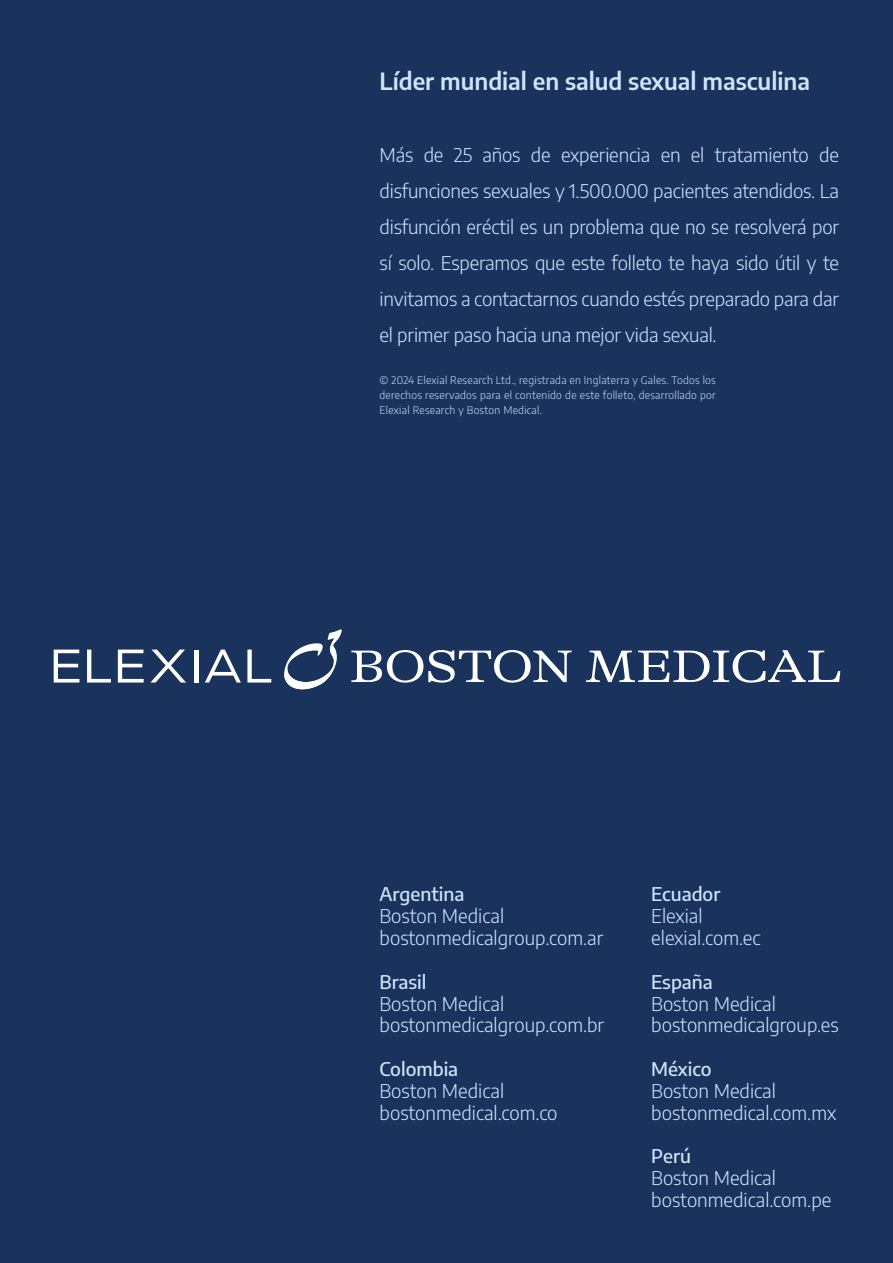
<style>
.page{position:relative;width:893px;height:1263px;background:#1a335c}
.page>*{position:absolute;margin:0;border:0;box-sizing:border-box;transform-origin:0 0}
.t1{font:600 23.25px "Encode Sans";color:#d0e5ff}
.t2{font:300 18.9px/21.8px "Encode Sans";color:#d0e5ff}
.t3{font:500 18.9px "Encode Sans";color:#d0e5ff}
.t4{font:300 10.5px/15px "Encode Sans";letter-spacing:.025em;color:#cbddf4;text-align:justify}
</style>
<div class="page">
<svg style="left:351px;top:650px;width:221px;height:33px"></svg>
<svg style="left:586px;top:650px;width:254px;height:33px"></svg>
<svg style="left:284px;top:629px;width:58px;height:61px"></svg>
<svg style="left:151px;top:650px;width:35px;height:32px"></svg>
<svg style="left:118px;top:649px;width:26px;height:33px"></svg>
<svg style="left:54px;top:649px;width:25px;height:33px"></svg>
<svg style="left:247px;top:649px;width:24px;height:33px"></svg>
<svg style="left:87px;top:649px;width:24px;height:33px"></svg>
<hr style="left:194px;top:649px;width:4px;height:33px;background:#fff">
<svg style="left:205px;top:649px;width:36px;height:33px"></svg>
<p class="t1" style="left:380px;top:71px;width:432px">Líder mundial en salud sexual masculina</p>
<p class="t2" style="left:380px;top:138px;width:461px;line-height:36px;text-align:justify">Más de 25 años de experiencia en el tratamiento de disfunciones sexuales y 1.500.000 pacientes atendidos. La disfunción eréctil es un problema que no se resolverá por sí solo. Esperamos que este folleto te haya sido útil y te invitamos a contactarnos cuando estés preparado para dar el primer paso hacia una mejor vida sexual.</p>
<p class="t4" style="left:380px;top:373px;width:338px">© 2024 Elexial Research Ltd., registrada en Inglaterra y Gales. Todos los derechos reservados para el contenido de este folleto, desarrollado por Elexial Research y Boston Medical.</p>
<p class="t3" style="left:380px;top:886px;width:86px">Argentina</p>
<p class="t2" style="left:380px;top:907px;width:225px">Boston Medical bostonmedicalgroup.com.ar</p>
<p class="t3" style="left:380px;top:973px;width:48px">Brasil</p>
<p class="t2" style="left:380px;top:994px;width:226px">Boston Medical bostonmedicalgroup.com.br</p>
<p class="t3" style="left:380px;top:1061px;width:80px">Colombia</p>
<p class="t2" style="left:380px;top:1081px;width:180px">Boston Medical bostonmedical.com.co</p>
<p class="t3" style="left:651px;top:886px;width:71px">Ecuador</p>
<p class="t2" style="left:651px;top:907px;width:111px">Elexial elexial.com.ec</p>
<p class="t3" style="left:651px;top:973px;width:63px">España</p>
<p class="t2" style="left:651px;top:994px;width:189px">Boston Medical bostonmedicalgroup.es</p>
<p class="t3" style="left:651px;top:1061px;width:62px">México</p>
<p class="t2" style="left:651px;top:1081px;width:187px">Boston Medical bostonmedical.com.mx</p>
<p class="t3" style="left:651px;top:1148px;width:41px">Perú</p>
<p class="t2" style="left:651px;top:1169px;width:182px">Boston Medical bostonmedical.com.pe</p>
</div>
